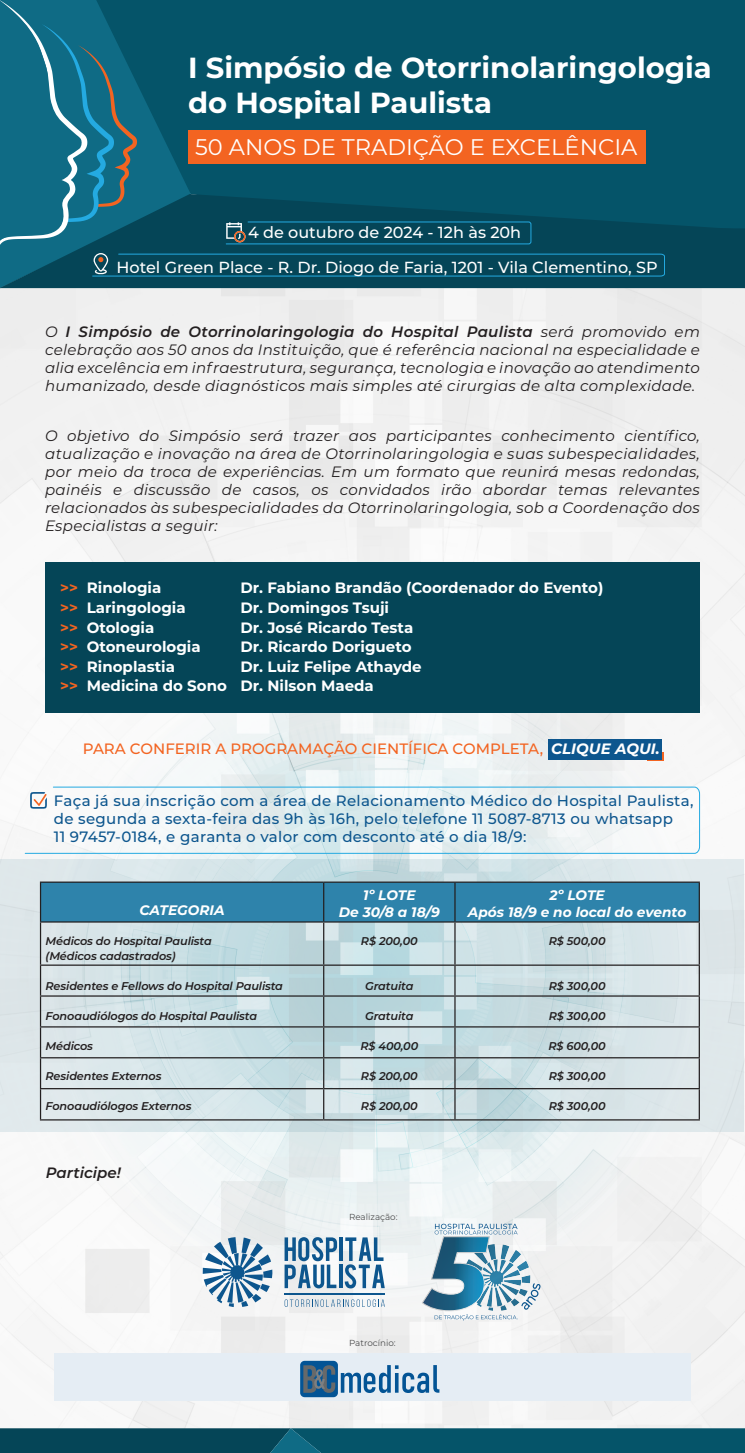
<style>
.page{position:relative;width:745px;height:1453px;background:#fff}
.page>*{position:absolute;margin:0;border:0;box-sizing:border-box;transform-origin:0 0}
.t1{font:700 29px/34.9px "Montserrat";color:#fff}
.t2{font:22.62px "Montserrat";color:#fff}
.t3{font:500 16px "Montserrat";color:#fff}
.t4{font:italic 15px/18px "Montserrat";letter-spacing:.02em;color:#231f20;text-align:justify}
.t5{font:700 15px "Montserrat";color:#fff}
.t6{font:500 15px/18px "Montserrat";letter-spacing:.02em;color:#0d568e}
.t7{font:500 15px "Montserrat";color:#f36421}
.t8{font:italic 600 15px "Montserrat";color:#231f20}
.t9{font:italic 700 13.75px "Montserrat";color:#fff}
.t10{font:italic 600 11.25px "Montserrat";letter-spacing:-.01em;color:#231f20}
.t11{font:8.75px "Montserrat";color:#4b4c4d}
.s1{font-weight:600}
.s2{color:#f36421}
.s3{font-weight:700;font-style:italic;color:#fff}
</style>
<div class="page">
<img style="left:0;top:288px;width:744px;height:1140px">
<div style="left:665px;top:0;width:79px;height:194px;background:#055469"></div>
<div style="left:665px;top:194px;width:79px;height:34px;background:#055469"></div>
<div style="left:0;top:228px;width:744px;height:60px;background:#054557"></div>
<hr style="left:339px;top:1237px;width:4px;height:24px;background:#0d568e">
<svg style="left:284px;top:1237px;width:53px;height:51px"></svg>
<svg style="left:338px;top:1264px;width:4px;height:24px"></svg>
<svg style="left:344px;top:1237px;width:40px;height:51px"></svg>
<svg style="left:284px;top:1299px;width:100px;height:8px"></svg>
<hr style="left:284px;top:1293px;width:100px;height:1px;background:#0d568e">
<svg style="left:202px;top:1237px;width:70px;height:70px"></svg>
<svg style="left:421px;top:1224px;width:119px;height:96px"></svg>
<svg style="left:24px;top:786px;width:675px;height:68px"></svg>
<svg style="left:30px;top:792px;width:17px;height:17px"></svg>
<svg style="left:0;top:1428px;width:744px;height:25px;background:#085164"></svg>
<svg style="left:0;top:0;width:665px;height:279px;background:#0b586d"></svg>
<div style="left:188px;top:130px;width:457px;height:34px;background:#f36421"></div>
<svg style="left:0;top:859px;width:743px;height:272px;background:#cedee3"></svg>
<div style="left:54px;top:1353px;width:636px;height:47px;background:#e5edf4"></div>
<div style="left:45px;top:562px;width:654px;height:151px;background:#054557"></div>
<div style="left:40px;top:882px;width:283px;height:40px;background:#2e83ab"></div>
<div style="left:324px;top:883px;width:374px;height:38px;background:#2e83ab"></div>
<hr style="left:40px;top:881px;width:283px;height:2px;background:#231f20">
<hr style="left:40px;top:883px;width:1px;height:38px;background:#231f20">
<hr style="left:323px;top:881px;width:131px;height:2px;background:#231f20">
<hr style="left:323px;top:883px;width:1px;height:38px;background:#231f20">
<hr style="left:454px;top:881px;width:245px;height:2px;background:#231f20">
<hr style="left:454px;top:883px;width:1px;height:38px;background:#231f20">
<hr style="left:698px;top:883px;width:1px;height:38px;background:#231f20">
<hr style="left:40px;top:921px;width:283px;height:1px;background:#231f20">
<hr style="left:40px;top:922px;width:1px;height:42px;background:#231f20">
<hr style="left:323px;top:921px;width:131px;height:1px;background:#231f20">
<hr style="left:323px;top:922px;width:1px;height:42px;background:#231f20">
<hr style="left:454px;top:921px;width:245px;height:1px;background:#231f20">
<hr style="left:454px;top:922px;width:1px;height:42px;background:#231f20">
<hr style="left:698px;top:922px;width:1px;height:42px;background:#231f20">
<hr style="left:40px;top:964px;width:283px;height:2px;background:#231f20">
<svg style="left:40px;top:966px;width:1px;height:29px"></svg>
<hr style="left:323px;top:964px;width:131px;height:2px;background:#231f20">
<svg style="left:323px;top:966px;width:1px;height:29px"></svg>
<hr style="left:454px;top:964px;width:245px;height:2px;background:#231f20">
<svg style="left:454px;top:966px;width:1px;height:29px"></svg>
<svg style="left:698px;top:966px;width:1px;height:29px"></svg>
<hr style="left:40px;top:995px;width:283px;height:1px;background:#231f20">
<hr style="left:40px;top:996px;width:1px;height:30px;background:#231f20">
<hr style="left:323px;top:995px;width:131px;height:1px;background:#231f20">
<hr style="left:323px;top:996px;width:1px;height:30px;background:#231f20">
<hr style="left:454px;top:995px;width:245px;height:1px;background:#231f20">
<hr style="left:454px;top:996px;width:1px;height:30px;background:#231f20">
<hr style="left:698px;top:996px;width:1px;height:30px;background:#231f20">
<hr style="left:40px;top:1026px;width:283px;height:1px;background:#231f20">
<hr style="left:40px;top:1027px;width:1px;height:30px;background:#231f20">
<hr style="left:323px;top:1026px;width:131px;height:1px;background:#231f20">
<hr style="left:323px;top:1027px;width:1px;height:30px;background:#231f20">
<hr style="left:454px;top:1026px;width:245px;height:1px;background:#231f20">
<hr style="left:454px;top:1027px;width:1px;height:30px;background:#231f20">
<hr style="left:698px;top:1027px;width:1px;height:30px;background:#231f20">
<hr style="left:40px;top:1057px;width:283px;height:1px;background:#231f20">
<hr style="left:40px;top:1058px;width:1px;height:30px;background:#231f20">
<hr style="left:323px;top:1057px;width:131px;height:1px;background:#231f20">
<hr style="left:323px;top:1058px;width:1px;height:30px;background:#231f20">
<hr style="left:454px;top:1057px;width:245px;height:1px;background:#231f20">
<hr style="left:454px;top:1058px;width:1px;height:30px;background:#231f20">
<hr style="left:698px;top:1058px;width:1px;height:30px;background:#231f20">
<hr style="left:40px;top:1088px;width:283px;height:1px;background:#231f20">
<hr style="left:40px;top:1089px;width:1px;height:30px;background:#231f20">
<hr style="left:323px;top:1088px;width:131px;height:1px;background:#231f20">
<hr style="left:323px;top:1089px;width:1px;height:30px;background:#231f20">
<hr style="left:454px;top:1088px;width:245px;height:1px;background:#231f20">
<hr style="left:454px;top:1089px;width:1px;height:30px;background:#231f20">
<hr style="left:698px;top:1089px;width:1px;height:30px;background:#231f20">
<hr style="left:40px;top:1119px;width:283px;height:1px;background:#231f20">
<hr style="left:323px;top:1119px;width:131px;height:1px;background:#231f20">
<hr style="left:454px;top:1119px;width:245px;height:1px;background:#231f20">
<img style="left:300px;top:1361px;width:38px;height:36px">
<img style="left:350px;top:1365px;width:89px;height:28px">
<svg style="left:303px;top:1365px;width:32px;height:28px"></svg>
<div style="left:646px;top:752px;width:17px;height:9px;background:#0d568e"></div>
<div style="left:548px;top:739px;width:113px;height:21px;background:#0d568e"></div>
<p class="t1" style="left:188px;top:49px;width:525px">I Simpósio de Otorrinolaringologia do Hospital Paulista</p>
<p class="t2" style="left:195px;top:131px;width:443px">50 ANOS DE TRADIÇÃO E EXCELÊNCIA</p>
<p class="t3" style="left:248px;top:221px;width:274px">4 de outubro de 2024 - 12h às 20h</p>
<p class="t3" style="left:116px;top:256px;width:542px">Hotel Green Place - R. Dr. Diogo de Faria, 1201 - Vila Clementino, SP</p>
<p class="t4" style="left:45px;top:322px;width:656px">O <span class="s1">I Simpósio de Otorrinolaringologia do Hospital Paulista</span> será promovido em celebração aos 50 anos da Instituição, que é referência nacional na especialidade e alia excelência em infraestrutura, segurança, tecnologia e inovação ao atendimento humanizado, desde diagnósticos mais simples até cirurgias de alta complexidade.</p>
<p class="t4" style="left:45px;top:426px;width:656px">O objetivo do Simpósio será trazer aos participantes conhecimento científico, atualização e inovação na área de Otorrinolaringologia e suas subespecialidades, por meio da troca de experiências. Em um formato que reunirá mesas redondas, painéis e discussão de casos, os convidados irão abordar temas relevantes relacionados às subespecialidades da Otorrinolaringologia, sob a Coordenação dos Especialistas a seguir:</p>
<p class="t5" style="left:60px;top:577px;width:102px"><span class="s2">&gt;&gt;</span> Rinologia</p>
<p class="t5" style="left:240px;top:577px;width:364px">Dr. Fabiano Brandão (Coordenador do Evento)</p>
<p class="t5" style="left:60px;top:597px;width:127px"><span class="s2">&gt;&gt;</span> Laringologia</p>
<p class="t5" style="left:240px;top:597px;width:150px">Dr. Domingos Tsuji</p>
<p class="t5" style="left:60px;top:616px;width:95px"><span class="s2">&gt;&gt;</span> Otologia</p>
<p class="t5" style="left:240px;top:616px;width:174px">Dr. José Ricardo Testa</p>
<p class="t5" style="left:60px;top:636px;width:142px"><span class="s2">&gt;&gt;</span> Otoneurologia</p>
<p class="t5" style="left:240px;top:636px;width:172px">Dr. Ricardo Dorigueto</p>
<p class="t5" style="left:60px;top:655px;width:116px"><span class="s2">&gt;&gt;</span> Rinoplastia</p>
<p class="t5" style="left:240px;top:655px;width:183px">Dr. Luiz Felipe Athayde</p>
<p class="t5" style="left:60px;top:675px;width:315px"><span class="s2">&gt;&gt;</span> Medicina do Sono Dr. Nilson Maeda</p>
<p class="t7" style="left:83px;top:738px;width:578px">PARA CONFERIR A PROGRAMAÇÃO CIENTÍFICA COMPLETA, <span class="s3">CLIQUE AQUI.</span></p>
<p class="t6" style="left:54px;top:791px;width:640px">Faça já sua inscrição com a área de Relacionamento Médico do Hospital Paulista, de segunda a sexta-feira das 9h às 16h, pelo telefone 11 5087-8713 ou whatsapp<br>11 97457-0184, e garanta o valor com desconto até o dia 18/9:</p>
<p class="t9" style="left:139px;top:900px;width:86px">CATEGORIA</p>
<p class="t10" style="left:45px;top:933px;width:168px">Médicos do Hospital Paulista</p>
<p class="t10" style="left:45px;top:948px;width:132px">(Médicos cadastrados)</p>
<p class="t9" style="left:363px;top:886px;width:54px">1º LOTE</p>
<p class="t9" style="left:338px;top:902px;width:103px">De 30/8 a 18/9</p>
<p class="t9" style="left:549px;top:886px;width:57px">2º LOTE</p>
<p class="t9" style="left:467px;top:902px;width:220px">Após 18/9 e no local do evento</p>
<p class="t10" style="left:361px;top:933px;width:58px">R$ 200,00</p>
<p class="t10" style="left:548px;top:933px;width:58px">R$ 500,00</p>
<p class="t10" style="left:45px;top:978px;width:239px">Residentes e Fellows do Hospital Paulista</p>
<p class="t10" style="left:365px;top:978px;width:50px">Gratuita</p>
<p class="t10" style="left:548px;top:978px;width:58px">R$ 300,00</p>
<p class="t10" style="left:45px;top:1008px;width:213px">Fonoaudiólogos do Hospital Paulista</p>
<p class="t10" style="left:365px;top:1008px;width:50px">Gratuita</p>
<p class="t10" style="left:548px;top:1008px;width:58px">R$ 300,00</p>
<p class="t10" style="left:45px;top:1038px;width:49px">Médicos</p>
<p class="t10" style="left:360px;top:1038px;width:59px">R$ 400,00</p>
<p class="t10" style="left:548px;top:1038px;width:59px">R$ 600,00</p>
<p class="t10" style="left:45px;top:1068px;width:117px">Residentes Externos</p>
<p class="t10" style="left:361px;top:1068px;width:58px">R$ 200,00</p>
<p class="t10" style="left:548px;top:1068px;width:58px">R$ 300,00</p>
<p class="t10" style="left:45px;top:1098px;width:147px">Fonoaudiólogos Externos</p>
<p class="t10" style="left:361px;top:1098px;width:58px">R$ 200,00</p>
<p class="t10" style="left:548px;top:1098px;width:58px">R$ 300,00</p>
<p class="t8" style="left:46px;top:1162px;width:77px">Participe!</p>
<p class="t11" style="left:349px;top:1211px;width:50px">Realização:</p>
<p class="t11" style="left:349px;top:1336px;width:48px">Patrocínio:</p>
</div>
